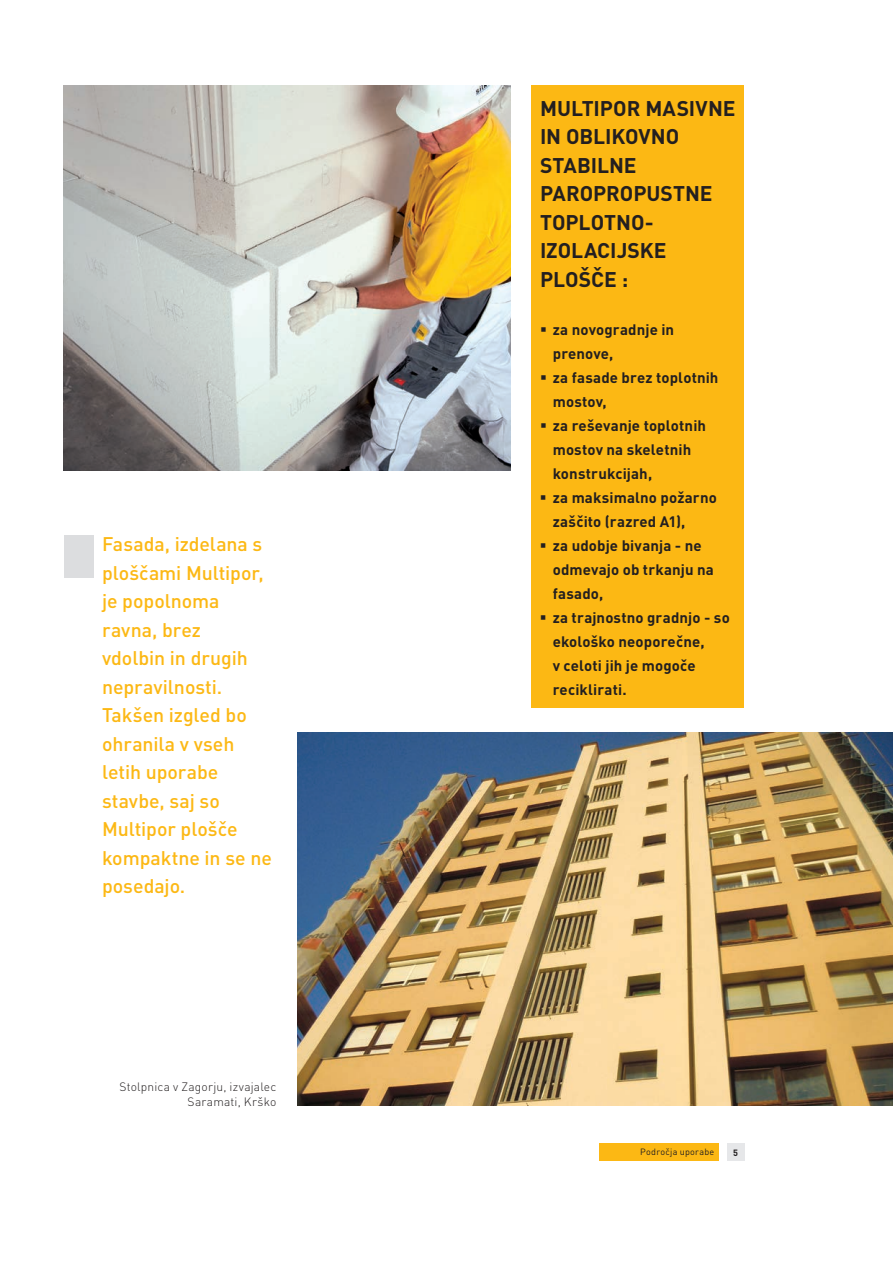
<style>
.page{position:relative;width:893px;height:1263px;background:#fff}
.page>*{position:absolute;margin:0;border:0;box-sizing:border-box;transform-origin:0 0}
.t1{font:700 21px/28.5px "DINCE";letter-spacing:-.005em;color:#231f20}
.t2{font:500 19.5px/28.5px "DINCE";letter-spacing:-.005em;color:#fcb814}
.t3{font:700 15px/24px "DINCE";letter-spacing:.01em;color:#231f20}
.t4{font:300 12px/14.4px "DINCE";letter-spacing:.015em;color:#231f20;text-align:right}
.t5{font:9px "DINCE";letter-spacing:.03em;color:#231f20}
.t6{font:700 9px "DINCE";color:#231f20}
</style>
<div class="page">
<div style="left:64px;top:535px;width:30px;height:42px;background:#dcdddf"></div>
<img style="left:298px;top:732px;width:595px;height:374px">
<img style="left:64px;top:85px;width:446px;height:386px">
<div style="left:531px;top:85px;width:213px;height:622px;background:#fcb814"></div>
<div style="left:727px;top:1144px;width:17px;height:17px;background:#e6e7e9"></div>
<div style="left:600px;top:1144px;width:119px;height:17px;background:#fcb814"></div>
<h2 class="t2" style="left:102px;top:529px;width:171px">Fasada, izdelana s ploščami Multipor, je popolnoma ravna, brez<br>vdolbin in drugih nepravilnosti.<br>Takšen izgled bo ohranila v vseh letih uporabe stavbe, saj so<br>Multipor plošče kompaktne in se ne posedajo.</h2>
<p class="t4" style="left:120px;top:1079px;width:158px">Stolpnica v Zagorju, izvajalec<br>Saramati, Krško</p>
<h1 class="t1" style="left:540px;top:93px;width:197px">MULTIPOR MASIVNE<br>IN OBLIKOVNO<br>STABILNE<br>PAROPROPUSTNE<br>TOPLOTNO-<br>IZOLACIJSKE<br>PLOŠČE :</h1>
<p class="t3" style="left:553px;top:317px;width:179px">za novogradnje in prenove,<br>za fasade brez toplotnih mostov,<br>za reševanje toplotnih mostov na skeletnih konstrukcijah,<br>za maksimalno požarno zaščito (razred A1),<br>za udobje bivanja - ne odmevajo ob trkanju na fasado,<br>za trajnostno gradnjo - so ekološko neoporečne,<br>v celoti jih je mogoče reciklirati.</p>
<p class="t5" style="left:640px;top:1146px;width:76px">Področja uporabe</p>
<p class="t6" style="left:733px;top:1146px;width:6px">5</p>
</div>
